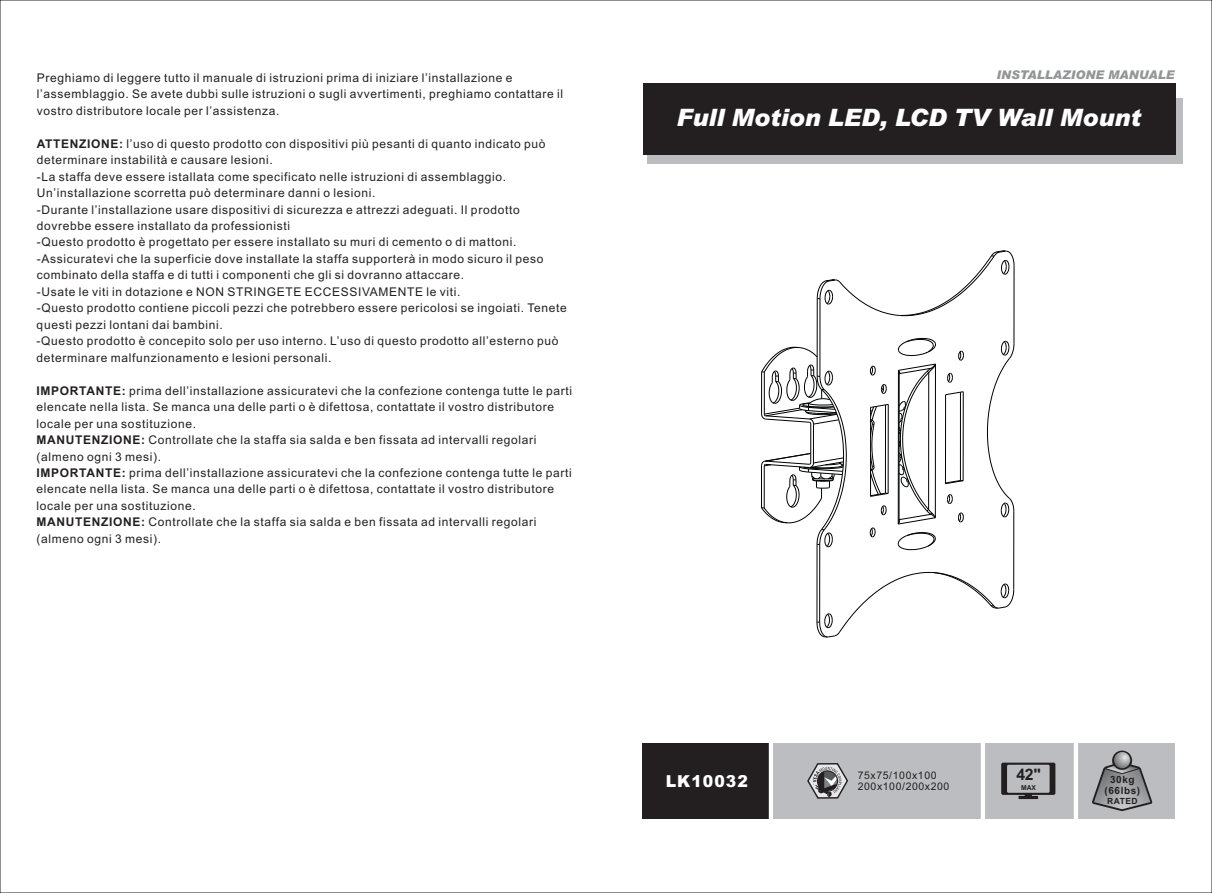
<style>
.page{position:relative;width:1212px;height:893px;background:#fff}
.page>*{position:absolute;margin:0;border:0;box-sizing:border-box;transform-origin:0 0}
.t1{font:italic 900 24px "Arial";color:#fff}
.t2{font:italic 900 16.5px "Arial";letter-spacing:.065em;color:#fff;scale:.95 1}
.t3{font:700 15.9px "Arial";color:#231f20}
.t4{font:12px/16.5px "Arial";letter-spacing:.055em;color:#231f20}
.t5{font:italic 900 12px "Arial";color:#939598}
.t6{font:10.5px/11.7px "Arial";letter-spacing:.055em;color:#231f20}
.t7{font:700 10.05px/11.1px "Arial";letter-spacing:.055em;color:#231f20;text-align:center}
.t8{font:700 8.4px "Arial";letter-spacing:.055em;color:#231f20}
.t9{font:700 6.75px "Arial";color:#231f20}
.s1{font-weight:700}
</style>
<div class="page">
<div style="left:643px;top:743px;width:532px;height:76px;background:#bcbdc0"></div>
<div style="left:643px;top:743px;width:127px;height:76px;background:#231f20"></div>
<div style="left:648px;top:98px;width:535px;height:66px;background:#bcbdc0"></div>
<div style="left:643px;top:84px;width:532px;height:71px;background:#231f20"></div>
<svg style="left:1092px;top:751px;width:60px;height:60px"></svg>
<svg style="left:1114px;top:752px;width:16px;height:16px"></svg>
<hr style="left:769px;top:740px;width:4px;height:82px;background:#fff">
<hr style="left:981px;top:740px;width:4px;height:82px;background:#fff">
<hr style="left:1074px;top:740px;width:4px;height:82px;background:#fff">
<svg style="left:1001px;top:763px;width:54px;height:32px"></svg>
<div style="left:1007px;top:765px;width:42px;height:28px;background:#bcbdc0;border-radius:2px"></div>
<hr style="left:1018px;top:796px;width:20px;height:3px;background:#231f20">
<svg style="left:1025px;top:793px;width:7px;height:3px"></svg>
<svg style="left:807px;top:763px;width:41px;height:36px"></svg>
<hr style="left:816px;top:544px;width:1px;height:78px;background:#010202">
<hr style="left:817px;top:298px;width:1px;height:78px;background:#010202">
<hr style="left:819px;top:544px;width:1px;height:78px;background:#010202">
<hr style="left:819px;top:299px;width:1px;height:77px;background:#010202">
<svg style="left:945px;top:479px;width:19px;height:6px"></svg>
<hr style="left:945px;top:395px;width:1px;height:89px;background:#010202">
<hr style="left:960px;top:392px;width:1px;height:88px;background:#010202">
<hr style="left:963px;top:392px;width:1px;height:89px;background:#010202">
<svg style="left:945px;top:391px;width:19px;height:5px"></svg>
<hr style="left:1013px;top:266px;width:1px;height:78px;background:#010202">
<hr style="left:1013px;top:512px;width:1px;height:77px;background:#010202">
<svg style="left:870px;top:404px;width:19px;height:93px"></svg>
<svg style="left:987px;top:340px;width:28px;height:178px"></svg>
<svg style="left:816px;top:572px;width:198px;height:66px"></svg>
<svg style="left:761px;top:346px;width:86px;height:202px"></svg>
<svg style="left:947px;top:372px;width:6px;height:11px"></svg>
<svg style="left:958px;top:512px;width:6px;height:11px"></svg>
<svg style="left:816px;top:250px;width:199px;height:67px"></svg>
<svg style="left:958px;top:350px;width:6px;height:11px"></svg>
<svg style="left:947px;top:494px;width:6px;height:10px"></svg>
<svg style="left:869px;top:365px;width:7px;height:11px"></svg>
<svg style="left:897px;top:363px;width:39px;height:162px"></svg>
<svg style="left:880px;top:505px;width:7px;height:11px"></svg>
<svg style="left:880px;top:384px;width:7px;height:10px"></svg>
<svg style="left:869px;top:527px;width:7px;height:11px"></svg>
<svg style="left:897px;top:338px;width:39px;height:18px"></svg>
<svg style="left:897px;top:532px;width:39px;height:19px"></svg>
<p class="t4" style="left:37px;top:70px;width:528px">Preghiamo di leggere tutto il manuale di istruzioni prima di iniziare l’installazione e l’assemblaggio. Se avete dubbi sulle istruzioni o sugli avvertimenti, preghiamo contattare il vostro distributore locale per l’assistenza.</p>
<p class="t4" style="left:37px;top:136px;width:532px"><span class="s1">ATTENZIONE:</span> l’uso di questo prodotto con dispositivi più pesanti di quanto indicato può determinare instabilità e causare lesioni.<br>-La staffa deve essere istallata come specificato nelle istruzioni di assemblaggio.<br>Un’installazione scorretta può determinare danni o lesioni.<br>-Durante l’installazione usare dispositivi di sicurezza e attrezzi adeguati. Il prodotto dovrebbe essere installato da professionisti<br>-Questo prodotto è progettato per essere installato su muri di cemento o di mattoni. -Assicuratevi che la superficie dove installate la staffa supporterà in modo sicuro il peso combinato della staffa e di tutti i componenti che gli si dovranno attaccare.<br>-Usate le viti in dotazione e NON STRINGETE ECCESSIVAMENTE le viti.<br>-Questo prodotto contiene piccoli pezzi che potrebbero essere pericolosi se ingoiati. Tenete questi pezzi lontani dai bambini.<br>-Questo prodotto è concepito solo per uso interno. L’uso di questo prodotto all’esterno può determinare malfunzionamento e lesioni personali.</p>
<p class="t4" style="left:37px;top:383px;width:537px"><span class="s1">IMPORTANTE:</span> prima dell’installazione assicuratevi che la confezione contenga tutte le parti elencate nella lista. Se manca una delle parti o è difettosa, contattate il vostro distributore locale per una sostituzione.<br><span class="s1">MANUTENZIONE:</span> Controllate che la staffa sia salda e ben fissata ad intervalli regolari (almeno ogni 3 mesi).<br><span class="s1">IMPORTANTE:</span> prima dell’installazione assicuratevi che la confezione contenga tutte le parti elencate nella lista. Se manca una delle parti o è difettosa, contattate il vostro distributore locale per una sostituzione.<br><span class="s1">MANUTENZIONE:</span> Controllate che la staffa sia salda e ben fissata ad intervalli regolari (almeno ogni 3 mesi).</p>
<p class="t5" style="left:996px;top:70px;width:179px">INSTALLAZIONE MANUALE</p>
<h1 class="t1" style="left:676px;top:108px;width:466px">Full Motion LED, LCD TV Wall Mount</h1>
<h3 class="t3" style="left:1016px;top:769px;width:26px">42"</h3>
<p class="t9" style="left:1021px;top:785px;width:16px">MAX</p>
<p class="t6" style="left:858px;top:770px;width:93px">75x75/100x100<br>200x100/200x200</p>
<h2 class="t2" style="left:666px;top:775px;width:88px">LK10032</h2>
<p class="t7" style="left:1104px;top:775px;width:37px">30kg (66lbs)</p>
<p class="t8" style="left:1107px;top:798px;width:32px">RATED</p>
</div>
